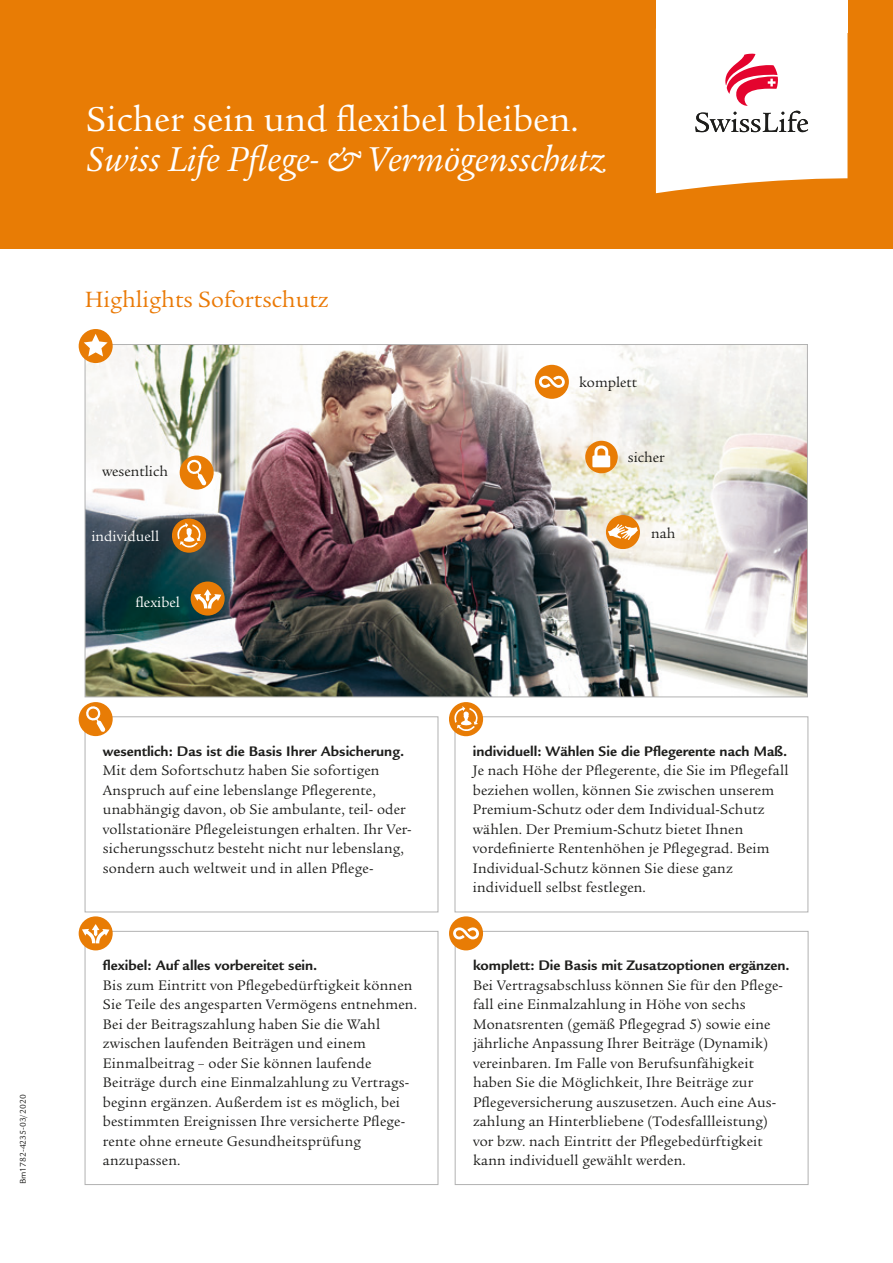
<style>
.page{position:relative;width:893px;height:1263px;background:#fff}
.page>*{position:absolute;margin:0;border:0;box-sizing:border-box;transform-origin:0 0}
.t1{font:italic 37.5px "Legacy Serif";color:#fff}
.t2{font:37.5px "Legacy Serif";color:#fff}
.t3{font:24px "Legacy Serif";color:#ea7905}
.t4{font:15px/19.5px "Legacy Serif";letter-spacing:.01em;color:#1d1d1b}
.t5{font:700 15px "Legacy Sans";color:#1d1d1b}
.t6{font:15px "Legacy Serif";color:#fff}
.t7{font:9px "Legacy Sans";color:#1d1d1b}
</style>
<div class="page">
<div style="left:0;top:0;width:893px;height:249px;background:#e87c05"></div>
<div style="left:85px;top:717px;width:353px;height:195px;background:#fff;border:1px solid #b2b2b2"></div>
<div style="left:85px;top:931px;width:353px;height:254px;background:#fff;border:1px solid #b2b2b2"></div>
<div style="left:455px;top:931px;width:353px;height:254px;background:#fff;border:1px solid #b2b2b2"></div>
<div style="left:455px;top:717px;width:353px;height:195px;background:#fff;border:1px solid #b2b2b2"></div>
<svg style="left:656px;top:33px;width:191px;height:160px;background:#f7e8e2"></svg>
<div style="left:656px;top:0;width:191px;height:33px;background:#fff"></div>
<div style="left:79px;top:916px;width:34px;height:34px;background:#e87c05;border-radius:50%"></div>
<svg style="left:82px;top:924px;width:27px;height:19px"></svg>
<div style="left:449px;top:702px;width:34px;height:34px;background:#e87c05;border-radius:50%"></div>
<svg style="left:454px;top:706px;width:24px;height:25px"></svg>
<div style="left:449px;top:916px;width:34px;height:34px;background:#e87c05;border-radius:50%"></div>
<svg style="left:453px;top:927px;width:26px;height:12px"></svg>
<div style="left:79px;top:702px;width:34px;height:34px;background:#e87c05;border-radius:50%"></div>
<svg style="left:85px;top:705px;width:21px;height:27px"></svg>
<img style="left:87px;top:346px;width:719px;height:349px">
<div style="left:585px;top:441px;width:33px;height:32px;background:#e87c05;border-radius:50%"></div>
<svg style="left:592px;top:445px;width:18px;height:22px"></svg>
<div style="left:191px;top:581px;width:34px;height:34px;background:#e87c05;border-radius:50%"></div>
<svg style="left:194px;top:589px;width:27px;height:19px"></svg>
<div style="left:172px;top:518px;width:34px;height:35px;background:#e87c05;border-radius:50%"></div>
<svg style="left:177px;top:522px;width:24px;height:26px"></svg>
<div style="left:606px;top:515px;width:34px;height:34px;background:#e87c05;border-radius:50%"></div>
<svg style="left:608px;top:524px;width:30px;height:16px"></svg>
<div style="left:535px;top:365px;width:34px;height:34px;background:#e87c05;border-radius:50%"></div>
<svg style="left:539px;top:375px;width:26px;height:13px"></svg>
<div style="left:180px;top:456px;width:34px;height:34px;background:#e87c05;border-radius:50%"></div>
<svg style="left:186px;top:459px;width:21px;height:27px"></svg>
<div style="left:79px;top:329px;width:34px;height:34px;background:#e87c05;border-radius:50%"></div>
<svg style="left:84px;top:334px;width:24px;height:22px"></svg>
<p class="t7" style="left:18px;top:1184px;width:91px;rotate:-90deg">Bm1782-4235-03/2020</p>
<h1 class="t2" style="left:86px;top:98px;width:494px">Sicher sein und flexibel bleiben.</h1>
<h1 class="t1" style="left:86px;top:138px;width:521px">Swiss Life Pflege- &amp; Vermögensschutz</h1>
<h2 class="t3" style="left:85px;top:286px;width:245px">Highlights Sofortschutz</h2>
<p class="t4" style="left:102px;top:462px;width:68px">wesentlich</p>
<p class="t4" style="left:579px;top:373px;width:59px">komplett</p>
<p class="t4" style="left:628px;top:447px;width:38px">sicher</p>
<p class="t6" style="left:91px;top:528px;width:69px">individuell</p>
<p class="t4" style="left:651px;top:523px;width:26px">nah</p>
<p class="t6" style="left:135px;top:594px;width:46px">flexibel</p>
<p class="t5" style="left:103px;top:742px;width:303px">wesentlich: Das ist die Basis Ihrer Absicherung.</p>
<p class="t4" style="left:103px;top:761px;width:310px">Mit dem Sofortschutz haben Sie sofortigen Anspruch auf eine lebenslange Pflegerente, unabhängig davon, ob Sie ambulante, teil- oder vollstationäre Pflegeleistungen erhalten. Ihr Ver&shy;sicherungsschutz besteht nicht nur lebenslang, sondern auch weltweit und in allen Pflege-</p>
<p class="t5" style="left:103px;top:957px;width:216px">flexibel: Auf alles vorbereitet sein.</p>
<p class="t4" style="left:103px;top:975px;width:316px">Bis zum Eintritt von Pflegebedürftigkeit können Sie Teile des angesparten Vermögens entnehmen.<br>Bei der Beitragszahlung haben Sie die Wahl zwischen laufenden Beiträgen und einem Einmalbeitrag – oder Sie können laufende Beiträge durch eine Einmalzahlung zu Vertrags&shy;beginn ergänzen. Außerdem ist es möglich, bei bestimmten Ereignissen Ihre versicherte Pflege&shy;rente ohne erneute Gesundheitsprüfung anzupassen.</p>
<p class="t5" style="left:473px;top:742px;width:316px">individuell: Wählen Sie die Pflegerente nach Maß.</p>
<p class="t4" style="left:473px;top:761px;width:317px">Je nach Höhe der Pflegerente, die Sie im Pflegefall beziehen wollen, können Sie zwischen unserem Premium-Schutz oder dem Individual-Schutz wählen. Der Premium-Schutz bietet Ihnen vordefinierte Rentenhöhen je Pflegegrad. Beim Individual-Schutz können Sie diese ganz individuell selbst festlegen.</p>
<p class="t5" style="left:473px;top:957px;width:318px">komplett: Die Basis mit Zusatzoptionen ergänzen.</p>
<p class="t4" style="left:473px;top:975px;width:311px">Bei Vertragsabschluss können Sie für den Pflege&shy;fall eine Einmalzahlung in Höhe von sechs Monatsrenten (gemäß Pflegegrad 5) sowie eine jährliche Anpassung Ihrer Beiträge (Dynamik) vereinbaren. Im Falle von Berufsunfähigkeit haben Sie die Möglichkeit, Ihre Beiträge zur Pflegeversicherung auszusetzen. Auch eine Aus&shy;zahlung an Hinterbliebene (Todesfallleistung) vor bzw. nach Eintritt der Pflegebedürftigkeit kann individuell gewählt werden.</p>
</div>
